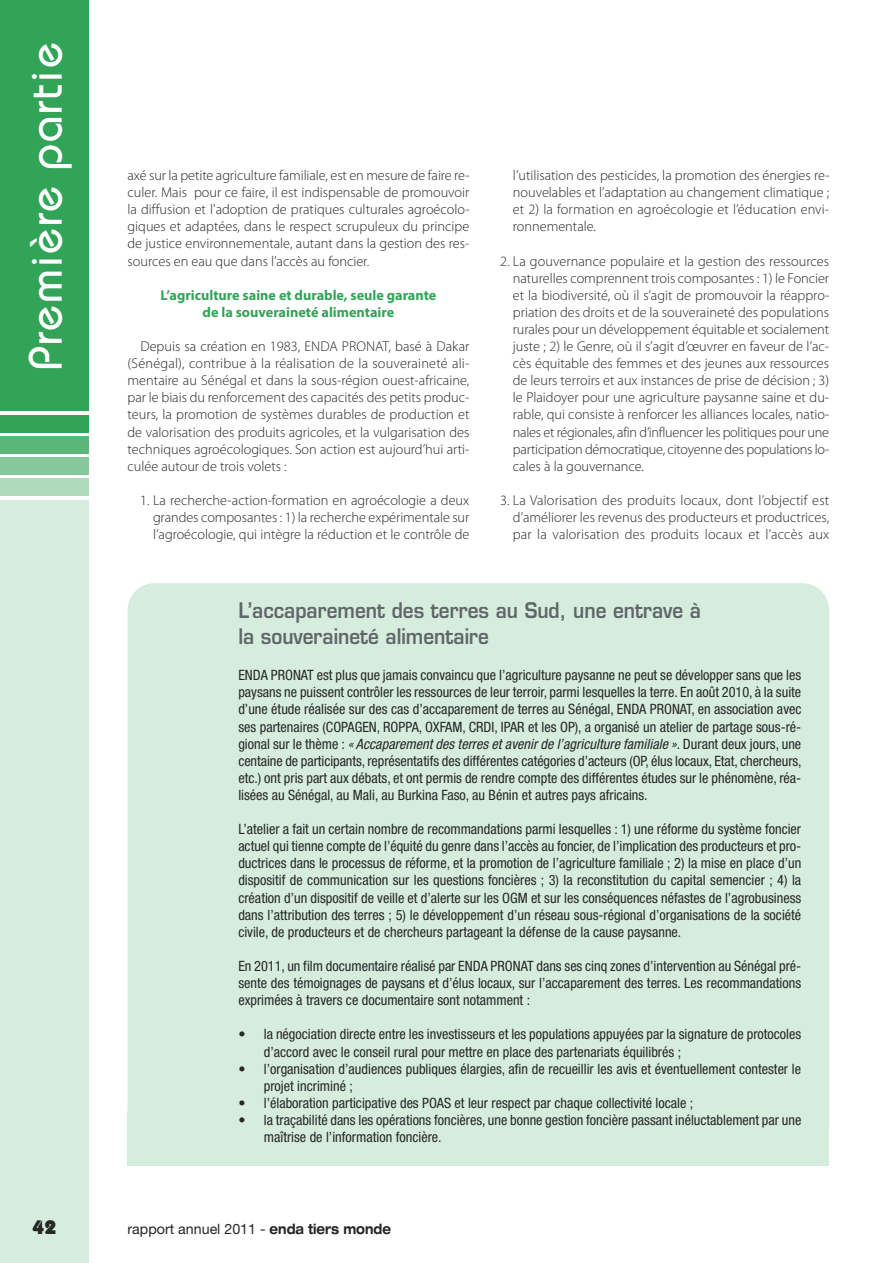
<style>
.page{position:relative;width:893px;height:1263px;background:#fff}
.page>*{position:absolute;margin:0;border:0;box-sizing:border-box;transform-origin:0 0}
.t1{font:46.5px "Bahamas Plain";letter-spacing:.035em;color:#fff}
.t2{font:600 21px/25.2px "Eurostile";color:#606669;scale:.9 1}
.t3{font:19.5px "Bahamas Heavy Plain";color:#272627}
.t4{font:condensed 14.25px/17.1px "Helvetica Neue";color:#272627;text-align:justify}
.t5{font:300 14.25px/17.1px "Myriad Pro";color:#272627;text-align:justify}
.t6{font:700 14.25px/17.1px "Myriad Pro";color:#32a457;text-align:center}
.t7{font:14.25px "Helvetica Neue";color:#272627}
.s1{font-style:italic}
.s2{font-weight:700;font-stretch:expanded}
</style>
<div class="page">
<div style="left:0;top:0;width:89px;height:411px;background:#32a457"></div>
<div style="left:0;top:415px;width:89px;height:17px;background:#32a457"></div>
<div style="left:0;top:436px;width:89px;height:17px;background:#5bb679"></div>
<div style="left:0;top:458px;width:89px;height:17px;background:#84c89b"></div>
<div style="left:0;top:479px;width:89px;height:17px;background:#addbbc"></div>
<div style="left:0;top:500px;width:89px;height:763px;background:#d6edde"></div>
<div style="left:128px;top:583px;width:701px;height:575px;background:#d6edde;border-radius:27px"></div>
<div style="left:128px;top:1111px;width:701px;height:55px;background:#d6edde"></div>
<h1 class="t1" style="left:19px;top:370px;width:329px;rotate:-90deg">Première partie</h1>
<p class="t5" style="left:128px;top:168px;width:344px">axé sur la petite agriculture familiale, est en mesure de faire re&shy;culer. Mais pour ce faire, il est indispensable de promouvoir la diffusion et l'adoption de pratiques culturales agroécolo&shy;giques et adaptées, dans le respect scrupuleux du principe de justice environnementale, autant dans la gestion des res&shy;sources en eau que dans l’accès au foncier.</p>
<p class="t6" style="left:160px;top:286px;width:278px">L’agriculture saine et durable, seule garante de la souveraineté alimentaire</p>
<p class="t5" style="left:128px;top:339px;width:343px;text-indent:13px">Depuis sa création en 1983, ENDA PRONAT, basé à Dakar (Sénégal), contribue à la réalisation de la souveraineté ali&shy;mentaire au Sénégal et dans la sous-région ouest-africaine, par le biais du renforcement des capacités des petits produc&shy;teurs, la promotion de systèmes durables de production et de valorisation des produits agricoles, et la vulgarisation des techniques agroécologiques. Son action est aujourd’hui arti&shy;culée autour de trois volets :</p>
<p class="t5" style="left:153px;top:493px;width:318px;text-indent:-13px">1. La recherche-action-formation en agroécologie a deux grandes composantes : 1) la recherche expérimentale sur l’agroécologie, qui intègre la réduction et le contrôle de</p>
<p class="t5" style="left:513px;top:168px;width:318px">l’utilisation des pesticides, la promotion des énergies re&shy;nouvelables et l’adaptation au changement climatique ; et 2) la formation en agroécologie et l’éducation envi&shy;ronnementale.</p>
<p class="t5" style="left:513px;top:253px;width:318px;text-indent:-13px">2. La gouvernance populaire et la gestion des ressources naturelles comprennent trois composantes : 1) le Foncier et la biodiversité, où il s’agit de promouvoir la réappro&shy;priation des droits et de la souveraineté des populations rurales pour un développement équitable et socialement juste ; 2) le Genre, où il s’agit d’œuvrer en faveur de l’ac&shy;cès équitable des femmes et des jeunes aux ressources de leurs terroirs et aux instances de prise de décision ; 3) le Plaidoyer pour une agriculture paysanne saine et du&shy;rable, qui consiste à renforcer les alliances locales, natio&shy;nales et régionales, afin d’influencer les politiques pour une participation démocratique, citoyenne des populations lo&shy;cales à la gouvernance.</p>
<p class="t5" style="left:513px;top:493px;width:318px;text-indent:-13px">3. La Valorisation des produits locaux, dont l’objectif est d’améliorer les revenus des producteurs et productrices, par la valorisation des produits locaux et l’accès aux</p>
<h2 class="t2" style="left:238px;top:600px;width:516px">L’accaparement des terres au Sud, une entrave à la souveraineté alimentaire</h2>
<p class="t4" style="left:238px;top:668px;width:565px">ENDA PRONAT est plus que jamais convaincu que l’agriculture paysanne ne peut se développer sans que les paysans ne puissent contrôler les ressources de leur terroir, parmi lesquelles la terre. En août 2010, à la suite d’une étude réalisée sur des cas d’accaparement de terres au Sénégal, ENDA PRONAT, en association avec ses partenaires (COPAGEN, ROPPA, OXFAM, CRDI, IPAR et les OP), a organisé un atelier de partage sous-ré&shy;g i o n a l s u r l e t h è m e : <span class="s1">« Accaparement des terres et avenirde l’agriculture familiale »</span>. D u r a n t d e u x j o u r s , u n e centaine de participants, représentatifs des différentes catégories d’acteurs (OP, élus locaux, Etat, chercheurs, etc.) ont pris part aux débats, et ont permis de rendre compte des différentes études sur le phénomène, réa&shy;lisées au Sénégal, au Mali, au Burkina Faso, au Bénin et autres pays africains.</p>
<p class="t4" style="left:238px;top:822px;width:564px">L’atelier a fait un certain nombre de recommandations parmi lesquelles : 1) une réforme du système foncier actuel qui tienne compte de l’équité du genre dans l’accès au foncier, de l’implication des producteurs et pro&shy;ductrices dans le processus de réforme, et la promotion de l’agriculture familiale ; 2) la mise en place d’un dispositif de communication sur les questions foncières ; 3) la reconstitution du capital semencier ; 4) la création d’un dispositif de veille et d’alerte sur les OGM et sur les conséquences néfastes de l’agrobusiness dans l’attribution des terres ; 5) le développement d’un réseau sous-régional d’organisations de la société civile, de producteurs et de chercheurs partageant la défense de la cause paysanne.</p>
<p class="t4" style="left:238px;top:959px;width:564px">En 2011, un film documentaire réalisé par ENDA PRONAT dans ses cinq zones d’intervention au Sénégal pré&shy;sente des témoignages de paysans et d’élus locaux, sur l’accaparement des terres. Les recommandations exprimées à travers ce documentaire sont notamment :</p>
<p class="t4" style="left:264px;top:1027px;width:539px;text-indent:-26px">• la négociation directe entre les investisseurs et les populations appuyées par la signature de protocoles d’accord avec le conseil rural pour mettre en place des partenariats équilibrés ;</p>
<p class="t4" style="left:264px;top:1061px;width:539px;text-indent:-26px">• l’organisation d’audiences publiques élargies, afin de recueillir les avis et éventuellement contester le projet incriminé ;</p>
<p class="t4" style="left:238px;top:1095px;width:456px">• l’élaboration participative des POAS et leur respect par chaque collectivité locale ;</p>
<p class="t4" style="left:264px;top:1112px;width:539px;text-indent:-26px">• la traçabilité dans les opérations foncières, une bonne gestion foncière passant inéluctablement par une maîtrise de l’information foncière.</p>
<h3 class="t3" style="left:33px;top:1216px;width:25px">42</h3>
<p class="t7" style="left:128px;top:1221px;width:265px">rapport annuel 2011 - <span class="s2">enda tiers monde</span></p>
</div>
